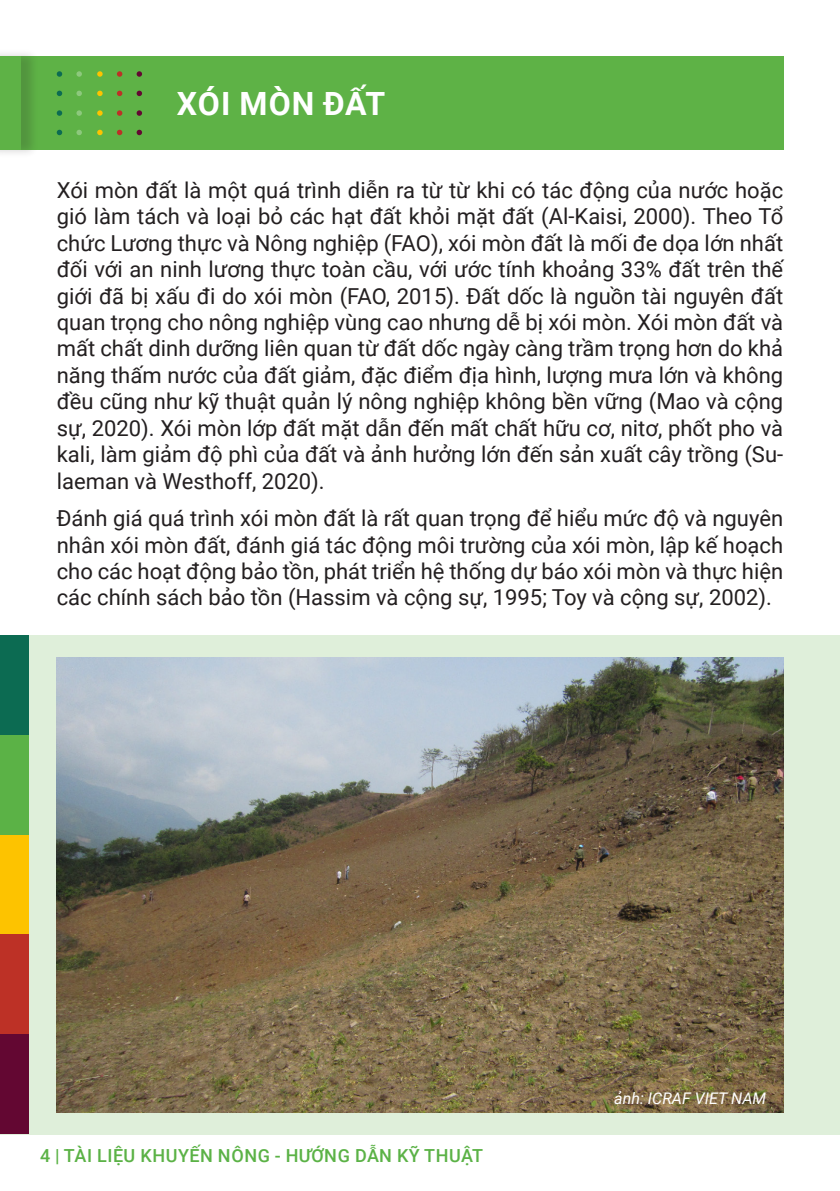
<style>
.page{position:relative;width:840px;height:1191px;background:#fff}
.page>*{position:absolute;margin:0;border:0;box-sizing:border-box;transform-origin:0 0}
.CHAPTER{font:700 32px "Roboto";letter-spacing:.03em;color:#fff}
.t1{font:22px/26.4px "Roboto";color:#231f20;text-align:justify}
.t2{font:500 18px "Roboto";letter-spacing:.02em;color:#5bb246}
.Credit_photo{font:italic 16px "Roboto";color:#fff}
</style>
<div class="page">
<div style="left:0;top:57px;width:782px;height:93px;background:#5eb246"></div>
<div style="left:0;top:48px;width:40px;height:110px;background:#231f20;opacity:.2"></div>
<div style="left:0;top:57px;width:21px;height:93px;background:#5eb246"></div>
<svg style="left:97px;top:91px;width:6px;height:5px"></svg>
<svg style="left:117px;top:91px;width:5px;height:5px"></svg>
<svg style="left:136px;top:91px;width:6px;height:5px"></svg>
<svg style="left:97px;top:71px;width:6px;height:6px"></svg>
<svg style="left:117px;top:71px;width:5px;height:6px"></svg>
<svg style="left:136px;top:71px;width:6px;height:6px"></svg>
<svg style="left:97px;top:130px;width:6px;height:5px"></svg>
<svg style="left:117px;top:130px;width:5px;height:5px"></svg>
<svg style="left:136px;top:130px;width:6px;height:5px"></svg>
<svg style="left:97px;top:110px;width:6px;height:6px"></svg>
<svg style="left:117px;top:110px;width:5px;height:6px"></svg>
<svg style="left:136px;top:110px;width:6px;height:6px"></svg>
<svg style="left:57px;top:91px;width:5px;height:5px"></svg>
<svg style="left:76px;top:91px;width:6px;height:5px"></svg>
<svg style="left:57px;top:71px;width:5px;height:6px"></svg>
<svg style="left:76px;top:71px;width:6px;height:6px"></svg>
<svg style="left:57px;top:130px;width:5px;height:5px"></svg>
<svg style="left:76px;top:130px;width:6px;height:5px"></svg>
<svg style="left:57px;top:110px;width:5px;height:6px"></svg>
<svg style="left:76px;top:110px;width:6px;height:6px"></svg>
<div style="left:0;top:635px;width:839px;height:499px;background:#dfefda"></div>
<div style="left:0;top:635px;width:28px;height:100px;background:#0c6b52"></div>
<div style="left:0;top:735px;width:28px;height:100px;background:#5bb246"></div>
<div style="left:0;top:834px;width:28px;height:100px;background:#fdc300"></div>
<div style="left:0;top:934px;width:28px;height:100px;background:#bd3126"></div>
<div style="left:0;top:1034px;width:28px;height:100px;background:#630732"></div>
<img style="left:57px;top:658px;width:725px;height:454px">
<p class="CHAPTER" style="left:176px;top:81px;width:210px">XÓI MÒN ĐẤT</p>
<p class="t1" style="left:57px;top:176px;width:727px">Xói mòn đất là một quá trình diễn ra từ từ khi có tác động của nước hoặc gió làm tách và loại bỏ các hạt đất khỏi mặt đất (Al-Kaisi, 2000). Theo Tổ chức Lương thực và Nông nghiệp (FAO), xói mòn đất là mối đe dọa lớn nhất đối với an ninh lương thực toàn cầu, với ước tính khoảng 33% đất trên thế giới đã bị xấu đi do xói mòn (FAO, 2015). Đất dốc là nguồn tài nguyên đất quan trọng cho nông nghiệp vùng cao nhưng dễ bị xói mòn. Xói mòn đất và mất chất dinh dưỡng liên quan từ đất dốc ngày càng trầm trọng hơn do khả năng thấm nước của đất giảm, đặc điểm địa hình, lượng mưa lớn và không đều cũng như kỹ thuật quản lý nông nghiệp không bền vững (Mao và cộng sự, 2020). Xói mòn lớp đất mặt dẫn đến mất chất hữu cơ, nitơ, phốt pho và kali, làm giảm độ phì của đất và ảnh hưởng lớn đến sản xuất cây trồng (Su&shy;laeman và Westhoff, 2020).</p>
<p class="t1" style="left:57px;top:504px;width:727px">Đánh giá quá trình xói mòn đất là rất quan trọng để hiểu mức độ và nguyên nhân xói mòn đất, đánh giá tác động môi trường của xói mòn, lập kế hoạch cho các hoạt động bảo tồn, phát triển hệ thống dự báo xói mòn và thực hiện các chính sách bảo tồn (Hassim và cộng sự, 1995; Toy và cộng sự, 2002).</p>
<p class="t2" style="left:40px;top:1143px;width:444px">4 | TÀI LIỆU KHUYẾN NÔNG - HƯỚNG DẪN KỸ THUẬT</p>
<p class="Credit_photo" style="left:614px;top:1087px;width:153px">ảnh: ICRAF VIET NAM</p>
</div>
